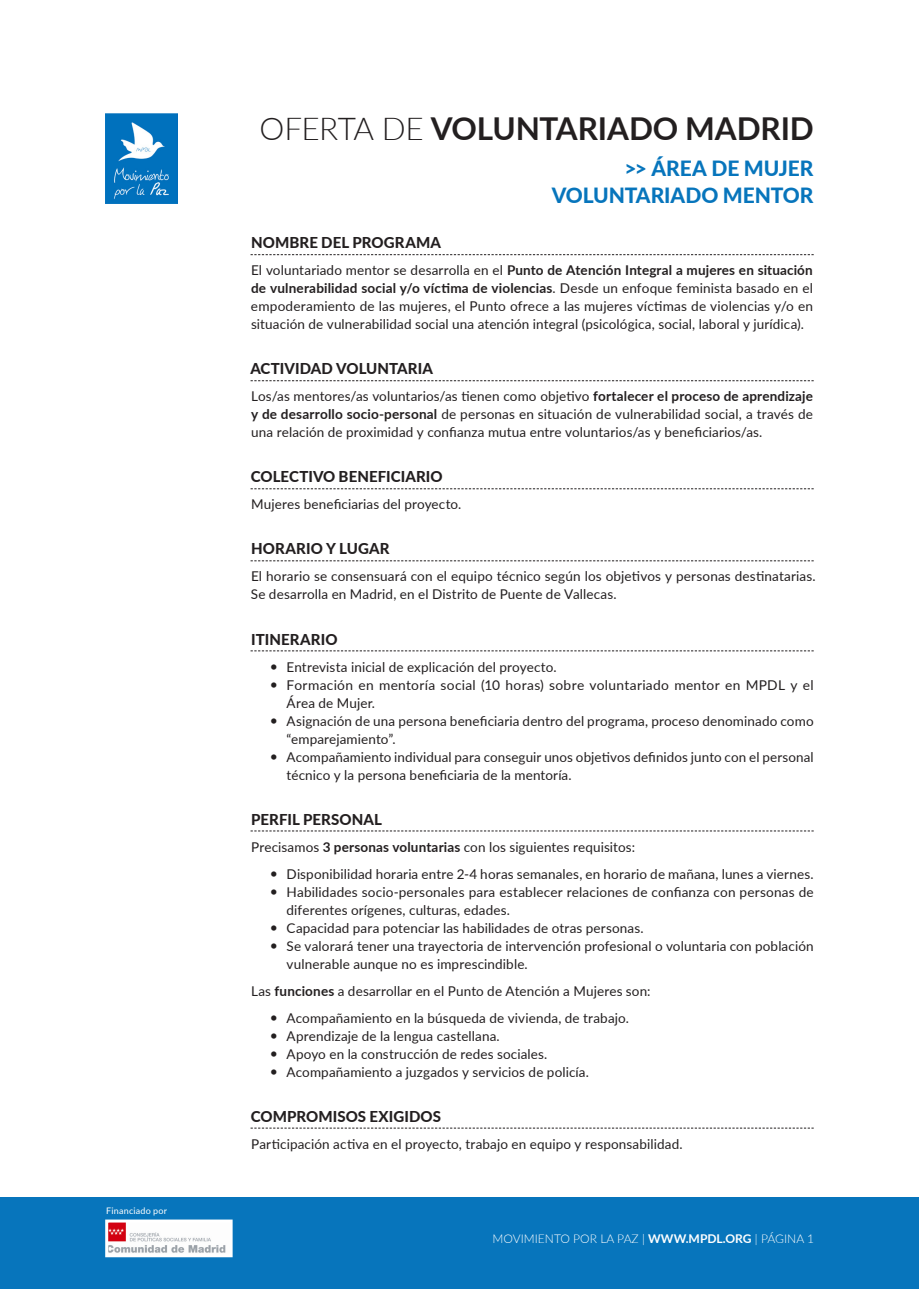
<style>
.page{position:relative;width:919px;height:1289px;background:#fff}
.page>*{position:absolute;margin:0;border:0;box-sizing:border-box;transform-origin:0 0}
.t1{font:700 31.5px "Lato";letter-spacing:-.005em;color:#231f20}
.H3_-_Puesto{font:800 21px/27px "Lato";color:#0775bc;text-align:right}
.t2{font:800 15px "Lato";letter-spacing:.005em;color:#231f20}
.Body_text{font:13.5px/18px "Lato";letter-spacing:.01em;color:#231f20}
.t3{font:300 12px "Lato";color:#fff}
.t4{font:9px "Lato";letter-spacing:.025em;color:#fff}
.s1{font-weight:300}
.s2{font-weight:700}
</style>
<div class="page">
<img style="left:105px;top:113px;width:72px;height:90px">
<div style="left:0;top:1197px;width:918px;height:91px;background:#0775bc"></div>
<svg style="left:105px;top:1219px;width:128px;height:39px;background:#e5dde1"></svg>
<svg style="left:250px;top:254px;width:563px;height:1px"></svg>
<svg style="left:250px;top:380px;width:563px;height:1px"></svg>
<svg style="left:250px;top:488px;width:563px;height:1px"></svg>
<svg style="left:250px;top:560px;width:563px;height:1px"></svg>
<svg style="left:250px;top:650px;width:563px;height:1px"></svg>
<svg style="left:250px;top:830px;width:563px;height:1px"></svg>
<svg style="left:250px;top:1127px;width:563px;height:1px"></svg>
<p class="t4" style="left:106px;top:1203px;width:62px">Financiado por</p>
<h1 class="t1" style="left:259px;top:106px;width:555px"><span class="s1">OFERTA DE</span> VOLUNTARIADO MADRID</h1>
<p class="H3_-_Puesto" style="left:551px;top:154px;width:263px">&gt;&gt; ÁREA DE MUJER<br>VOLUNTARIADO MENTOR</p>
<h3 class="t2" style="left:251px;top:232px;width:191px">NOMBRE DEL PROGRAMA</h3>
<p class="Body_text" style="left:251px;top:261px;width:563px;text-align:justify">El voluntariado mentor se desarrolla en el <span class="s2">Punto de Atención Integral a mujeres en situación de vulnerabilidad social y/o víctima de violencias</span>. Desde un enfoque feminista basado en el empoderamiento de las mujeres, el Punto ofrece a las mujeres víctimas de violencias y/o en situación de vulnerabilidad social una atención integral (psicológica, social, laboral y jurídica).</p>
<h3 class="t2" style="left:250px;top:358px;width:184px">ACTIVIDAD VOLUNTARIA</h3>
<p class="Body_text" style="left:251px;top:387px;width:563px;text-align:justify">Los/as mentores/as voluntarios/as tienen como objetivo <span class="s2">fortalecer el proceso de aprendizaje y de desarrollo socio-personal</span> de personas en situación de vulnerabilidad social, a través de una relación de proximidad y confianza mutua entre voluntarios/as y beneficiarios/as.</p>
<h3 class="t2" style="left:251px;top:466px;width:193px">COLECTIVO BENEFICIARIO</h3>
<p class="Body_text" style="left:251px;top:495px;width:212px">Mujeres beneficiarias del proyecto.</p>
<h3 class="t2" style="left:251px;top:538px;width:140px">HORARIO Y LUGAR</h3>
<p class="Body_text" style="left:251px;top:567px;width:566px">El horario se consensuará con el equipo técnico según los objetivos y personas destinatarias.<br>Se desarrolla en Madrid, en el Distrito de Puente de Vallecas.</p>
<h3 class="t2" style="left:251px;top:628px;width:88px">ITINERARIO</h3>
<p class="Body_text" style="left:286px;top:657px;width:271px">Entrevista inicial de explicación del proyecto.</p>
<p class="Body_text" style="left:286px;top:675px;width:528px">Formación en mentoría social (10 horas) sobre voluntariado mentor en MPDL y el<br>Área de Mujer.</p>
<p class="Body_text" style="left:286px;top:711px;width:528px">Asignación de una persona beneficiaria dentro del programa, proceso denominado como “emparejamiento”.</p>
<p class="Body_text" style="left:286px;top:747px;width:528px">Acompañamiento individual para conseguir unos objetivos definidos junto con el personal técnico y la persona beneficiaria de la mentoría.</p>
<h3 class="t2" style="left:251px;top:808px;width:132px">PERFIL PERSONAL</h3>
<p class="Body_text" style="left:251px;top:837px;width:385px">Precisamos <span class="s2">3 personas voluntarias</span> con los siguientes requisitos:</p>
<p class="Body_text" style="left:286px;top:864px;width:528px">Disponibilidad horaria entre 2-4 horas semanales, en horario de mañana, lunes a viernes.</p>
<p class="Body_text" style="left:286px;top:882px;width:528px">Habilidades socio-personales para establecer relaciones de confianza con personas de diferentes orígenes, culturas, edades.</p>
<p class="Body_text" style="left:286px;top:918px;width:358px">Capacidad para potenciar las habilidades de otras personas.</p>
<p class="Body_text" style="left:286px;top:936px;width:528px">Se valorará tener una trayectoria de intervención profesional o voluntaria con población vulnerable aunque no es imprescindible.</p>
<p class="Body_text" style="left:251px;top:981px;width:401px">Las <span class="s2">funciones</span> a desarrollar en el Punto de Atención a Mujeres son:</p>
<p class="Body_text" style="left:286px;top:1008px;width:344px">Acompañamiento en la búsqueda de vivienda, de trabajo.</p>
<p class="Body_text" style="left:286px;top:1026px;width:215px">Aprendizaje de la lengua castellana.</p>
<p class="Body_text" style="left:286px;top:1044px;width:262px">Apoyo en la construcción de redes sociales.</p>
<p class="Body_text" style="left:286px;top:1062px;width:304px">Acompañamiento a juzgados y servicios de policía.</p>
<h3 class="t2" style="left:251px;top:1105px;width:192px">COMPROMISOS EXIGIDOS</h3>
<p class="Body_text" style="left:251px;top:1134px;width:433px">Participación activa en el proyecto, trabajo en equipo y responsabilidad.</p>
<p class="t3" style="left:492px;top:1230px;width:323px">MOVIMIENTO POR LA PAZ | <span class="s2">WWW.MPDL.ORG</span> | PÁGINA 1</p>
</div>
